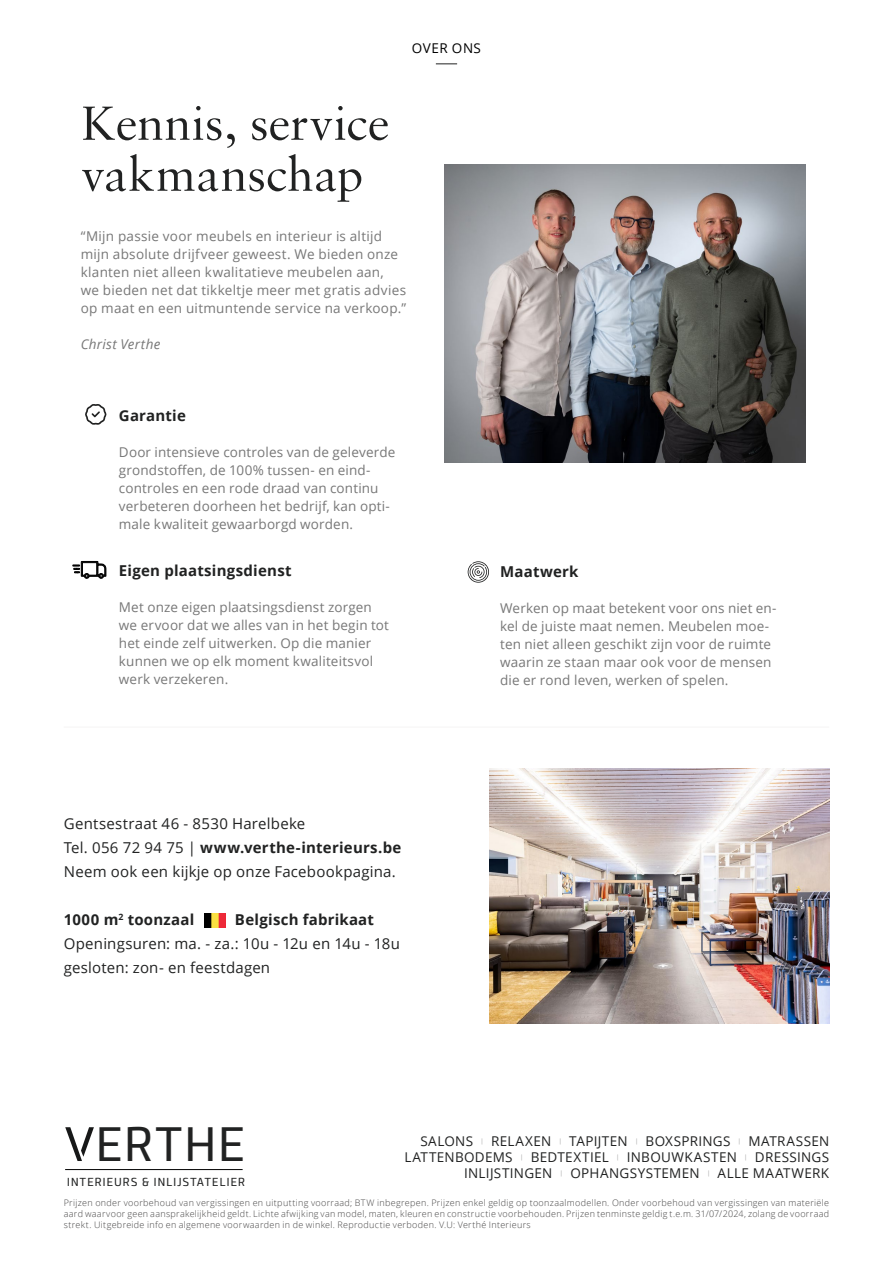
<style>
.page{position:relative;width:893px;height:1263px;background:#fff}
.page>*{position:absolute;margin:0;border:0;box-sizing:border-box;transform-origin:0 0}
.t1{font:51px/51px "Sabon MT Pro";letter-spacing:-.01em;color:#212222}
.t2{font:48.9px "Accura";letter-spacing:.005em;color:#212222}
.t3{font:15px/24px "Open Sans";letter-spacing:.015em;color:#212222}
.t4{font:700 15px "Open Sans";letter-spacing:.015em;color:#212222}
.t5{font:13.5px/18px "Open Sans";letter-spacing:.01em;color:#777}
.t6{font:13.5px "Open Sans";letter-spacing:.025em;color:#212222}
.t7{font:italic 13.5px "Open Sans";letter-spacing:.02em;color:#777}
.t8{font:13.5px "Open Sans";letter-spacing:.035em;color:#000}
.t9{font:11.7px "Accura";letter-spacing:.055em;color:#212222}
.t10{font:300 9px/10.8px "Open Sans";letter-spacing:.035em;color:#454444;text-align:justify}
.t11{font:300 6px "Open Sans";color:#777}
.s1{font-weight:700}
</style>
<div class="page">
<svg style="left:65px;top:1127px;width:29px;height:34px"></svg>
<img style="left:204px;top:913px;width:21px;height:14px">
<hr style="left:65px;top:1169px;width:178px;height:1px;background:#000">
<img style="left:489px;top:769px;width:340px;height:255px">
<svg style="left:85px;top:404px;width:21px;height:21px"></svg>
<svg style="left:73px;top:561px;width:33px;height:18px"></svg>
<svg style="left:468px;top:561px;width:21px;height:22px"></svg>
<img style="left:444px;top:165px;width:361px;height:298px">
<hr style="left:64px;top:727px;width:765px;height:1px;background:#f5f4f4">
<svg style="left:436px;top:63px;width:21px;height:1px"></svg>
<p class="t8" style="left:412px;top:39px;width:71px">OVER ONS</p>
<h1 class="t1" style="left:81px;top:97px;width:310px">Kennis, service vakmanschap</h1>
<p class="t5" style="left:81px;top:227px;width:327px">“Mijn passie voor meubels en interieur is altijd mijn absolute drijfveer geweest. We bieden onze klanten niet alleen kwalitatieve meubelen aan,<br>we bieden net dat tikkeltje meer met gratis advies op maat en een uitmuntende service na verkoop.”</p>
<p class="t7" style="left:81px;top:335px;width:81px">Christ Verthe</p>
<p class="t4" style="left:119px;top:405px;width:68px">Garantie</p>
<p class="t5" style="left:119px;top:443px;width:278px">Door intensieve controles van de geleverde grondstoffen, de 100% tussen- en eind&shy;controles en een rode draad van continu verbeteren doorheen het bedrijf, kan opti&shy;male kwaliteit gewaarborgd worden.</p>
<p class="t4" style="left:119px;top:560px;width:174px">Eigen plaatsingsdienst</p>
<p class="t5" style="left:119px;top:598px;width:272px">Met onze eigen plaatsingsdienst zorgen we ervoor dat we alles van in het begin tot het einde zelf uitwerken. Op die manier kunnen we op elk moment kwaliteitsvol werk verzekeren.</p>
<p class="t3" style="left:64px;top:812px;width:339px">Gentsestraat 46 - 8530 Harelbeke<br>Tel. 056 72 94 75 | <span class="s1">www.verthe-interieurs.be<br></span>Neem ook een kijkje op onze Facebookpagina.</p>
<p class="t4" style="left:64px;top:909px;width:132px">1000 m<sup>2</sup> toonzaal</p>
<p class="t4" style="left:235px;top:909px;width:141px">Belgisch fabrikaat</p>
<p class="t3" style="left:64px;top:932px;width:338px">Openingsuren: ma. - za.: 10u - 12u en 14u - 18u gesloten: zon- en feestdagen</p>
<p class="t4" style="left:500px;top:561px;width:80px">Maatwerk</p>
<p class="t5" style="left:500px;top:599px;width:278px">Werken op maat betekent voor ons niet en&shy;kel de juiste maat nemen. Meubelen moe&shy;ten niet alleen geschikt zijn voor de ruimte waarin ze staan maar ook voor de mensen die er rond leven, werken of spelen.</p>
<h2 class="t2" style="left:95px;top:1114px;width:152px">ERTHE</h2>
<p class="t9" style="left:67px;top:1175px;width:180px">INTERIEURS &amp; INLIJSTATELIER</p>
<p class="t6" style="left:420px;top:1131px;width:54px">SALONS</p>
<p class="t11" style="left:480px;top:1136px;width:5px">|</p>
<p class="t6" style="left:491px;top:1131px;width:62px">RELAXEN</p>
<p class="t11" style="left:559px;top:1136px;width:5px">|</p>
<p class="t6" style="left:569px;top:1131px;width:60px">TAPIJTEN</p>
<p class="t11" style="left:635px;top:1136px;width:5px">|</p>
<p class="t6" style="left:646px;top:1131px;width:86px">BOXSPRINGS</p>
<p class="t11" style="left:738px;top:1136px;width:5px">|</p>
<p class="t6" style="left:748px;top:1131px;width:82px">MATRASSEN</p>
<p class="t6" style="left:404px;top:1147px;width:110px">LATTENBODEMS</p>
<p class="t11" style="left:520px;top:1152px;width:5px">|</p>
<p class="t6" style="left:531px;top:1147px;width:80px">BEDTEXTIEL</p>
<p class="t11" style="left:616px;top:1152px;width:5px">|</p>
<p class="t6" style="left:627px;top:1147px;width:112px">INBOUWKASTEN</p>
<p class="t11" style="left:744px;top:1152px;width:5px">|</p>
<p class="t6" style="left:755px;top:1147px;width:76px">DRESSINGS</p>
<p class="t6" style="left:464px;top:1164px;width:90px">INLIJSTINGEN</p>
<p class="t11" style="left:560px;top:1169px;width:5px">|</p>
<p class="t6" style="left:570px;top:1164px;width:131px">OPHANGSYSTEMEN</p>
<p class="t11" style="left:707px;top:1169px;width:5px">|</p>
<p class="t6" style="left:718px;top:1164px;width:113px">ALLE MAATWERK</p>
<p class="t10" style="left:64px;top:1197px;width:767px">Prijzen onder voorbehoud van vergissingen en uitputting voorraad; BTW inbegrepen. Prijzen enkel geldig op toonzaalmodellen. Onder voorbehoud van vergissingen van materiële aard waarvoor geen aansprakelijkheid geldt. Lichte afwijking van model, maten, kleuren en constructie voorbehouden. Prijzen tenminste geldig t.e.m. 31/07/2024, zolang de voorraad strekt. Uitgebreide info en algemene voorwaarden in de winkel. Reproductie verboden. V.U: Verthé Interieurs</p>
</div>
